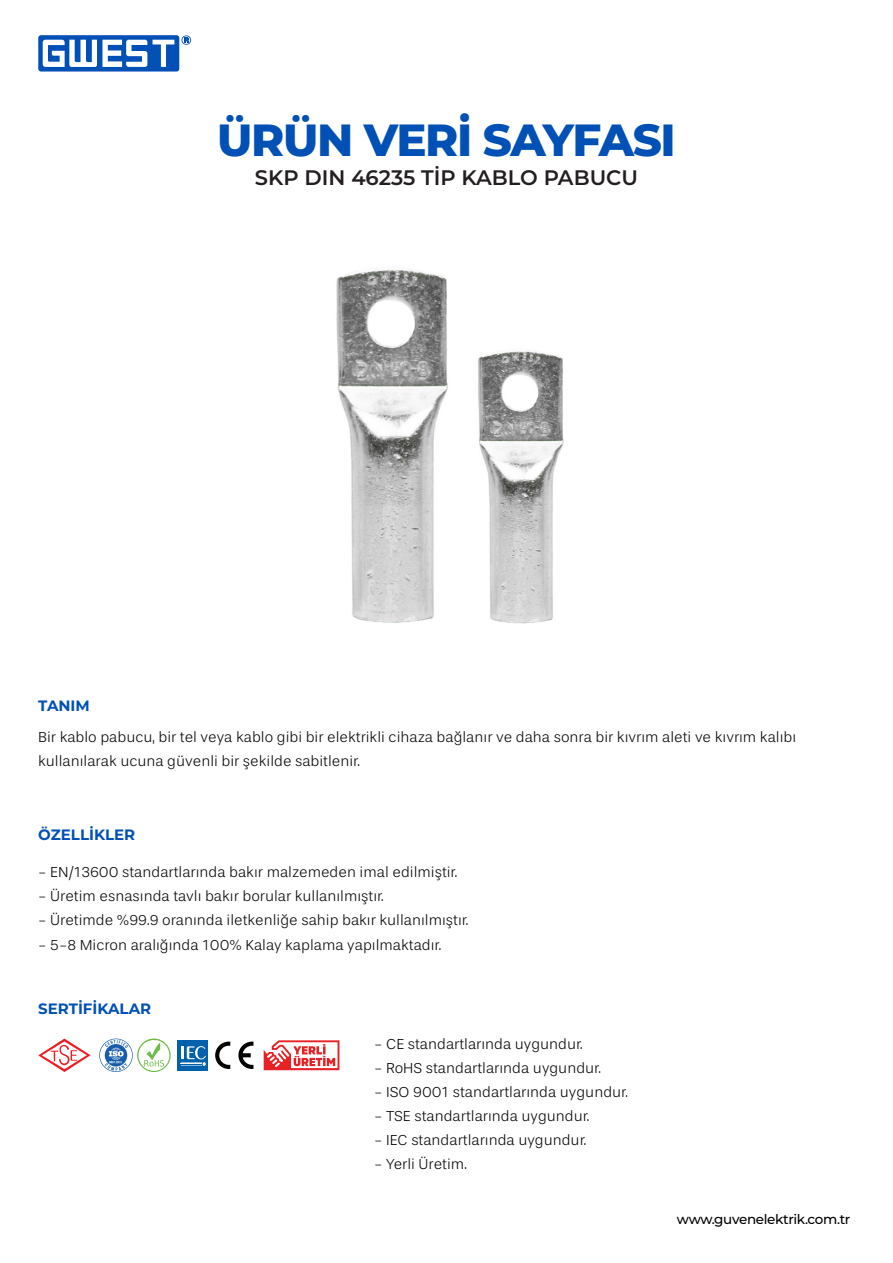
<style>
.page{position:relative;width:893px;height:1263px;background:#fff}
.page>*{position:absolute;margin:0;border:0;box-sizing:border-box;transform-origin:0 0}
.Category_3_Description{font:800 45px "Montserrat";letter-spacing:-.03em;color:#0050b5}
.Category_3_Description-2{font:600 21px "Montserrat";color:#231f20}
.t1{font:300 15px/24px "Stevie Sans";color:#040503}
.t2{font:700 15px "Montserrat";color:#0050b5}
.t3{font:500 13.5px "Montserrat";letter-spacing:-.025em;color:#000}
</style>
<div class="page">
<div style="left:38px;top:35px;width:141px;height:36px;background:#0050b5;border-radius:3px"></div>
<svg style="left:43px;top:40px;width:104px;height:27px"></svg>
<svg style="left:153px;top:40px;width:21px;height:27px"></svg>
<svg style="left:181px;top:35px;width:10px;height:10px"></svg>
<img style="left:336px;top:269px;width:228px;height:355px">
<svg style="left:264px;top:1040px;width:75px;height:30px"></svg>
<svg style="left:99px;top:1038px;width:72px;height:34px"></svg>
<svg style="left:238px;top:1041px;width:15px;height:28px"></svg>
<svg style="left:215px;top:1041px;width:15px;height:28px"></svg>
<svg style="left:177px;top:1040px;width:31px;height:31px"></svg>
<div style="left:178px;top:1040px;width:30px;height:30px;background:#0161aa"></div>
<svg style="left:181px;top:1046px;width:25px;height:20px"></svg>
<svg style="left:38px;top:1038px;width:53px;height:34px"></svg>
<p class="Category_3_Description" style="left:217px;top:107px;width:460px">ÜRÜN VERİ SAYFASI</p>
<p class="Category_3_Description-2" style="left:255px;top:162px;width:384px">SKP DIN 46235 TİP KABLO PABUCU</p>
<p class="t2" style="left:38px;top:695px;width:53px">TANIM</p>
<p class="t1" style="left:38px;top:725px;width:759px">Bir kablo pabucu, bir tel veya kablo gibi bir elektrikli cihaza bağlanır ve daha sonra bir kıvrım aleti ve kıvrım kalıbı kullanılarak ucuna güvenli bir şekilde sabitlenir.</p>
<p class="t2" style="left:38px;top:823px;width:98px">ÖZELLİKLER</p>
<p class="t1" style="left:38px;top:860px;width:420px">- EN/13600 standartlarında bakır malzemeden imal edilmiştir.</p>
<p class="t1" style="left:38px;top:884px;width:347px">- Üretim esnasında tavlı bakır borular kullanılmıştır.</p>
<p class="t1" style="left:38px;top:908px;width:432px">- Üretimde %99.9 oranında iletkenliğe sahip bakır kullanılmıştır.</p>
<p class="t1" style="left:38px;top:932px;width:404px">- 5-8 Micron aralığında 100% Kalay kaplama yapılmaktadır.</p>
<p class="t2" style="left:38px;top:998px;width:114px">SERTİFİKALAR</p>
<p class="t1" style="left:374px;top:1032px;width:210px">- CE standartlarında uygundur.</p>
<p class="t1" style="left:374px;top:1056px;width:228px">- RoHS standartlarında uygundur.</p>
<p class="t1" style="left:374px;top:1080px;width:255px">- ISO 9001 standartlarında uygundur.</p>
<p class="t1" style="left:374px;top:1104px;width:217px">- TSE standartlarında uygundur.</p>
<p class="t1" style="left:374px;top:1128px;width:214px">- IEC standartlarında uygundur.</p>
<p class="t1" style="left:374px;top:1152px;width:94px">- Yerli Üretim.</p>
<p class="t3" style="left:677px;top:1209px;width:175px">www.guvenelektrik.com.tr</p>
</div>
